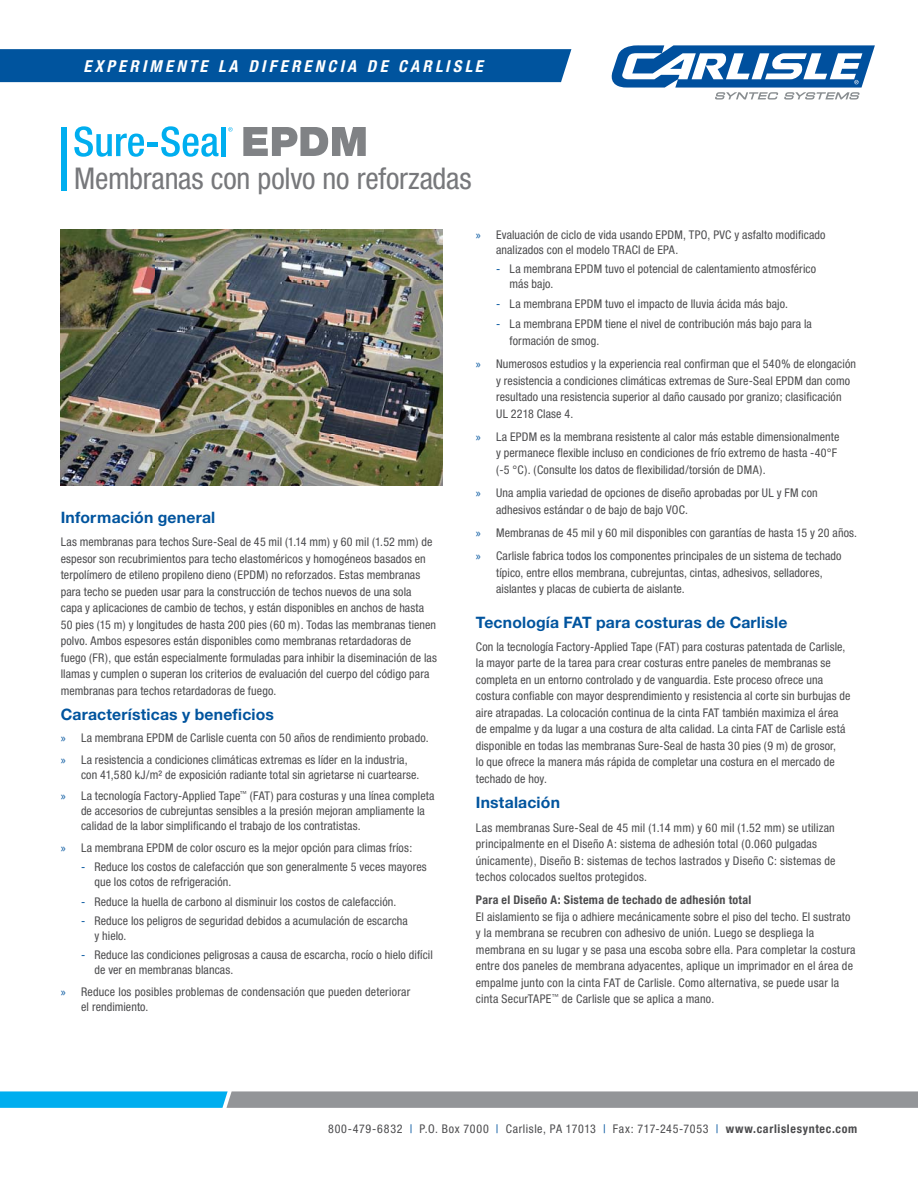
<style>
.page{position:relative;width:918px;height:1188px;background:#fff}
.page>*{position:absolute;margin:0;border:0;box-sizing:border-box;transform-origin:0 0}
.t1{font:condensed 30px "Helvetica Neue";letter-spacing:-.01em;color:#77787b}
.t2{font:italic 700 condensed 16.5px "Helvetica Neue";letter-spacing:.2em;color:#fff}
.t3{font:700 15.75px "Helvetica Neue";letter-spacing:.015em;color:#00549e}
.t4{font:condensed 12px/16.5px "Helvetica Neue";letter-spacing:.01em;color:#4c4c4e}
.t5{font:condensed 12px "Helvetica Neue";letter-spacing:.05em;color:#4c4c4e}
.t6{font:700 condensed 12px "Helvetica Neue";letter-spacing:.025em;color:#4c4c4e}
.s1{font-family:"Myriad Pro";font-stretch:normal;color:#00549e}
.s2{color:#00549e}
.s3{font-weight:700}
</style>
<div class="page">
<svg style="left:243px;top:127px;width:123px;height:29px"></svg>
<svg style="left:74px;top:126px;width:70px;height:31px"></svg>
<hr style="left:147px;top:142px;width:11px;height:4px;background:#00aeef">
<svg style="left:161px;top:126px;width:58px;height:31px"></svg>
<div style="left:221px;top:127px;width:5px;height:29px;background:#00aeef"></div>
<svg style="left:228px;top:127px;width:5px;height:5px"></svg>
<div style="left:61px;top:127px;width:6px;height:63px;background:#00aeef"></div>
<img style="left:61px;top:230px;width:381px;height:256px">
<svg style="left:0;top:1091px;width:918px;height:17px;background:#749eb0"></svg>
<div style="left:0;top:49px;width:571px;height:33px;background:#00549e"></div>
<svg style="left:612px;top:45px;width:263px;height:55px"></svg>
<h2 class="t2" style="left:84px;top:60px;width:401px">EXPERIMENTE LA DIFERENCIA DE CARLISLE</h2>
<h1 class="t1" style="left:74px;top:167px;width:399px">Membranas con polvo no reforzadas</h1>
<h3 class="t3" style="left:61px;top:512px;width:156px">Información general</h3>
<p class="t4" style="left:61px;top:535px;width:378px">Las membranas para techos Sure-Seal de 45 mil (1.14 mm) y 60 mil (1.52 mm) de espesor son recubrimientos para techo elastoméricos y homogéneos basados en terpolímero de etileno propileno dieno (EPDM) no reforzados. Estas membranas para techo se pueden usar para la construcción de techos nuevos de una sola<br>capa y aplicaciones de cambio de techos, y están disponibles en anchos de hasta 50 pies (15 m) y longitudes de hasta 200 pies (60 m). Todas las membranas tienen polvo. Ambos espesores están disponibles como membranas retardadoras de fuego (FR), que están especialmente formuladas para inhibir la diseminación de las llamas y cumplen o superan los criterios de evaluación del cuerpo del código para membranas para techos retardadoras de fuego.</p>
<h3 class="t3" style="left:61px;top:709px;width:215px">Características y beneficios</h3>
<p class="t4" style="left:61px;top:728px;width:369px;line-height:21.8px"><span class="s1">»</span> La membrana EPDM de Carlisle cuenta con 50 años de rendimiento probado. <span class="s1">»</span> La resistencia a condiciones climáticas extremas es líder en la industria,</p>
<p class="t4" style="left:61px;top:765px;width:375px;line-height:21.8px;text-align:center">con 41,580 kJ/m² de exposición radiante total sin agrietarse ni cuartearse.<br><span class="s1">»</span> La tecnología Factory-Applied Tape<sup>™</sup> (FAT) para costuras y una línea completa</p>
<p class="t4" style="left:81px;top:805px;width:345px;line-height:15px">de accesorios de cubrejuntas sensibles a la presión mejoran ampliamente la calidad de la labor simplificando el trabajo de los contratistas.</p>
<p class="t4" style="left:61px;top:841px;width:353px"><span class="s1">»</span> La membrana EPDM de color oscuro es la mejor opción para climas fríos:</p>
<p class="t4" style="left:94px;top:861px;width:334px;line-height:15px;text-indent:-14px"><span class="s2">-</span> Reduce los costos de calefacción que son generalmente 5 veces mayores que los cotos de refrigeración.</p>
<p class="t4" style="left:81px;top:894px;width:317px"><span class="s2">-</span> Reduce la huella de carbono al disminuir los costos de calefacción.</p>
<p class="t4" style="left:94px;top:914px;width:315px;line-height:15px;text-indent:-14px"><span class="s2">-</span> Reduce los peligros de seguridad debidos a acumulación de escarcha y hielo.</p>
<p class="t4" style="left:94px;top:949px;width:340px;line-height:15px;text-indent:-14px"><span class="s2">-</span> Reduce las condiciones peligrosas a causa de escarcha, rocío o hielo difícil de ver en membranas blancas.</p>
<p class="t4" style="left:81px;top:985px;width:331px;line-height:15px;text-indent:-20px"><span class="s1">»</span> Reduce los posibles problemas de condensación que pueden deteriorar el rendimiento.</p>
<p class="t4" style="left:496px;top:228px;width:331px;line-height:15px;text-indent:-20px"><span class="s1">»</span> Evaluación de ciclo de vida usando EPDM, TPO, PVC y asfalto modificado analizados con el modelo TRACI de EPA.</p>
<p class="t4" style="left:510px;top:263px;width:308px;line-height:15px;text-indent:-14px"><span class="s2">-</span> La membrana EPDM tuvo el potencial de calentamiento atmosférico más bajo.</p>
<p class="t4" style="left:496px;top:296px;width:293px"><span class="s2">-</span> La membrana EPDM tuvo el impacto de lluvia ácida más bajo.</p>
<p class="t4" style="left:510px;top:317px;width:304px;text-indent:-14px"><span class="s2">-</span> La membrana EPDM tiene el nivel de contribución más bajo para la formación de smog.</p>
<p class="t4" style="left:496px;top:357px;width:361px;text-indent:-20px"><span class="s1">»</span> Numerosos estudios y la experiencia real confirman que el 540% de elongación y resistencia a condiciones climáticas extremas de Sure-Seal EPDM dan como resultado una resistencia superior al daño causado por granizo; clasificación UL 2218 Clase 4.</p>
<p class="t4" style="left:496px;top:429px;width:345px;text-indent:-20px"><span class="s1">»</span> La EPDM es la membrana resistente al calor más estable dimensionalmente y permanece flexible incluso en condiciones de frío extremo de hasta -40°F (-5 °C). (Consulte los datos de flexibilidad/torsión de DMA).</p>
<p class="t4" style="left:496px;top:486px;width:323px;text-indent:-20px"><span class="s1">»</span> Una amplia variedad de opciones de diseño aprobadas por UL y FM con adhesivos estándar o de bajo de bajo VOC.</p>
<p class="t4" style="left:476px;top:522px;width:383px;line-height:23.2px"><span class="s1">»</span> Membranas de 45 mil y 60 mil disponibles con garantías de hasta 15 y 20 años. <span class="s1">»</span> Carlisle fabrica todos los componentes principales de un sistema de techado</p>
<p class="t4" style="left:496px;top:565px;width:328px">típico, entre ellos membrana, cubrejuntas, cintas, adhesivos, selladores, aislantes y placas de cubierta de aislante.</p>
<h3 class="t3" style="left:476px;top:616px;width:313px">Tecnología FAT para costuras de Carlisle</h3>
<p class="t4" style="left:476px;top:639px;width:376px">Con la tecnología Factory-Applied Tape (FAT) para costuras patentada de Carlisle, la mayor parte de la tarea para crear costuras entre paneles de membranas se completa en un entorno controlado y de vanguardia. Este proceso ofrece una costura confiable con mayor desprendimiento y resistencia al corte sin burbujas de aire atrapadas. La colocación continua de la cinta FAT también maximiza el área de empalme y da lugar a una costura de alta calidad. La cinta FAT de Carlisle está disponible en todas las membranas Sure-Seal de hasta 30 pies (9 m) de grosor,<br>lo que ofrece la manera más rápida de completar una costura en el mercado de techado de hoy.</p>
<h3 class="t3" style="left:476px;top:797px;width:86px">Instalación</h3>
<p class="t4" style="left:476px;top:820px;width:361px">Las membranas Sure-Seal de 45 mil (1.14 mm) y 60 mil (1.52 mm) se utilizan principalmente en el Diseño A: sistema de adhesión total (0.060 pulgadas únicamente), Diseño B: sistemas de techos lastrados y Diseño C: sistemas de techos colocados sueltos protegidos.</p>
<p class="t6" style="left:476px;top:896px;width:277px">Para el Diseño A: Sistema de techado de adhesión total</p>
<p class="t4" style="left:476px;top:909px;width:381px">El aislamiento se fija o adhiere mecánicamente sobre el piso del techo. El sustrato y la membrana se recubren con adhesivo de unión. Luego se despliega la membrana en su lugar y se pasa una escoba sobre ella. Para completar la costura entre dos paneles de membrana adyacentes, aplique un imprimador en el área de empalme junto con la cinta FAT de Carlisle. Como alternativa, se puede usar la cinta SecurTAPE<sup>™</sup> de Carlisle que se aplica a mano.</p>
<p class="t5" style="left:328px;top:1125px;width:531px">800-479-6832 <span class="s2">|</span> P.O. Box 7000 <span class="s2">|</span> Carlisle, PA 17013 <span class="s2">|</span> Fax: 717-245-7053 <span class="s2">|</span> <span class="s3">www.carlislesyntec.com</span></p>
</div>
